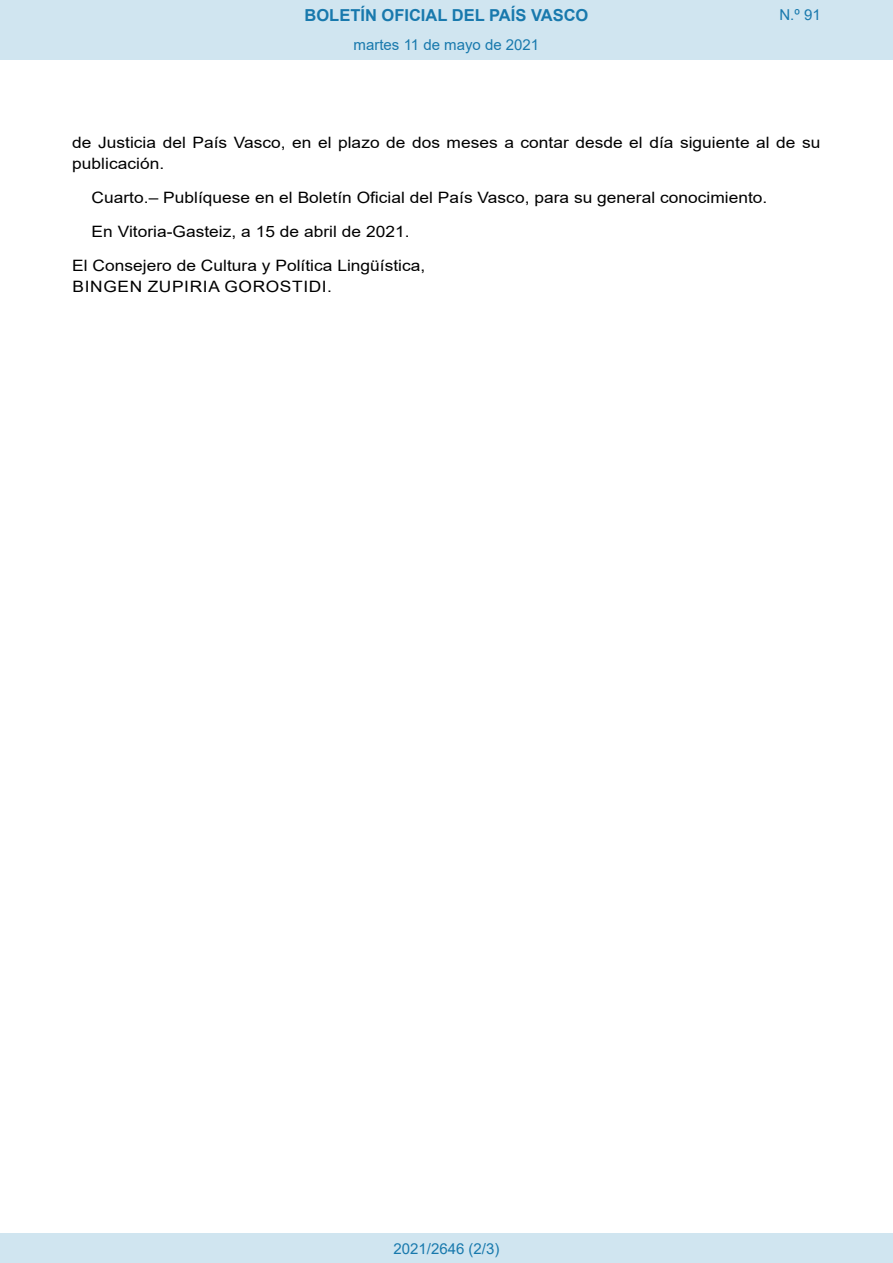
<style>
.page{position:relative;width:893px;height:1263px;background:#fff}
.page>*{position:absolute;margin:0;border:0;box-sizing:border-box;transform-origin:0 0}
.t1{font:700 16.5px "Arial";color:#1879ad}
.BOPVDetalle{font:15.6px/21.3px "Arial";color:#000;scale:1.11 1}
.BOPVFirmaPuesto{font:15.6px "Arial";color:#000;scale:1.11 1}
.BOPVFirmaLugFec{font:15.6px "Arial";color:#000;scale:1.11 1}
.BOPVFirmaNombre{font:15.6px "Arial";letter-spacing:.035em;color:#000;scale:1.11 1}
.Paginacion_Centro{font:15px "Arial";color:#1879ad}
</style>
<div class="page">
<div style="left:0;top:0;width:893px;height:60px;background:#d0e5f0"></div>
<div style="left:0;top:1233px;width:893px;height:30px;background:#d0e5f0"></div>
<p class="t1" style="left:305px;top:3px;width:285px">BOLETÍN OFICIAL DEL PAÍS VASCO</p>
<p class="Paginacion_Centro" style="left:354px;top:35px;width:187px">martes 11 de mayo de 2021</p>
<p class="Paginacion_Centro" style="left:779px;top:5px;width:43px">N.º 91</p>
<p class="BOPVDetalle" style="left:72px;top:132px;width:675px">de Justicia del País Vasco, en el plazo de dos meses a contar desde el día siguiente al de su publicación.</p>
<p class="BOPVDetalle" style="left:92px;top:187px;width:610px">Cuarto.– Publíquese en el Boletín Oficial del País Vasco, para su general conocimiento.</p>
<p class="BOPVFirmaLugFec" style="left:92px;top:221px;width:288px">En Vitoria-Gasteiz, a 15 de abril de 2021.</p>
<p class="BOPVFirmaPuesto" style="left:72px;top:254px;width:320px">El Consejero de Cultura y Política Lingüística,</p>
<p class="BOPVFirmaNombre" style="left:73px;top:275px;width:235px">BINGEN ZUPIRIA GOROSTIDI.</p>
<p class="Paginacion_Centro" style="left:393px;top:1238px;width:107px">2021/2646 (2/3)</p>
</div>
